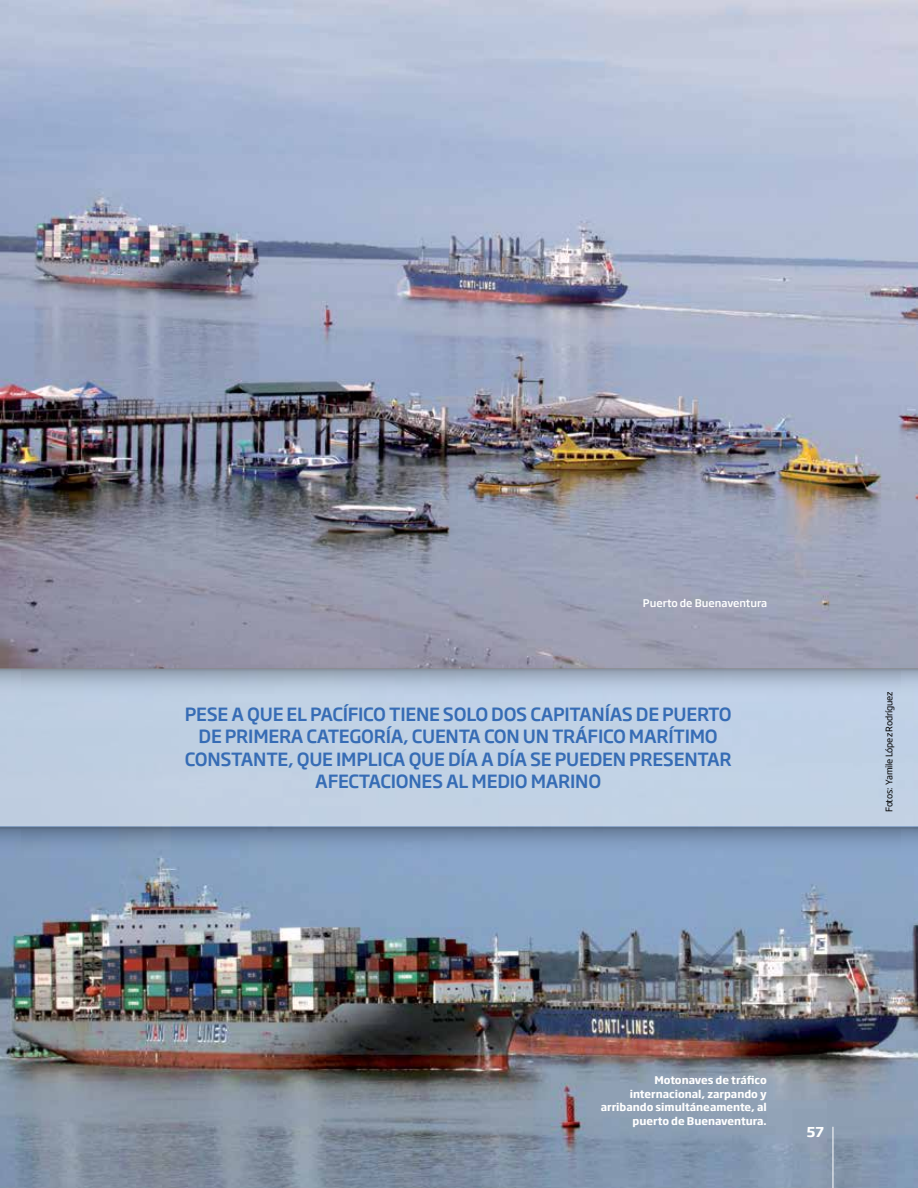
<style>
.page{position:relative;width:918px;height:1188px;background:#fff}
.page>*{position:absolute;margin:0;border:0;box-sizing:border-box;transform-origin:0 0}
.t1{font:500 18px/22.5px "Soho Gothic Pro";letter-spacing:-.015em;color:#366cb5;text-align:center}
.t2{font:700 13.5px "Soho Gothic Pro";color:#fff}
.t3{font:700 10.5px/13.5px "Soho Gothic Pro";color:#fff;text-align:right}
.t4{font:500 10.5px "Soho Gothic Pro";color:#fff}
.t5{font:9px "Soho Gothic Pro";letter-spacing:-.02em;color:#000}
</style>
<div class="page">
<img style="left:0;top:668px;width:918px;height:520px">
<img style="left:0;top:0;width:918px;height:668px">
<div style="left:0;top:669px;width:918px;height:157px;background:#c1d1e3"></div>
<div style="left:0;top:669px;width:918px;height:40px;background:linear-gradient(to bottom,#a2b0c2,#c7d8ec)"></div>
<svg style="left:22px;top:669px;width:879px;height:40px"></svg>
<svg style="left:0;top:827px;width:918px;height:40px;background:#7d96b8"></svg>
<svg style="left:21px;top:827px;width:879px;height:40px;background:#7e98b9"></svg>
<hr style="left:833px;top:1127px;width:1px;height:61px;background:#fff">
<p class="t4" style="left:643px;top:595px;width:126px">Puerto de Buenaventura</p>
<p class="t1" style="left:185px;top:702px;width:548px">PESE A QUE EL PACÍFICO TIENE SOLO DOS CAPITANÍAS DE PUERTO DE PRIMERA CATEGORÍA, CUENTA CON UN TRÁFICO MARÍTIMO CONSTANTE, QUE IMPLICA QUE DÍA A DÍA SE PUEDEN PRESENTAR AFECTACIONES AL MEDIO MARINO</p>
<p class="t5" style="left:882px;top:812px;width:122px;rotate:-90deg">Fotos: Yamile López Rodríguez</p>
<p class="t3" style="left:601px;top:1073px;width:168px">Motonaves de tráfico internacional, zarpando y arribando simultáneamente, al puerto de Buenaventura.</p>
<p class="t2" style="left:807px;top:1122px;width:19px">57</p>
</div>
